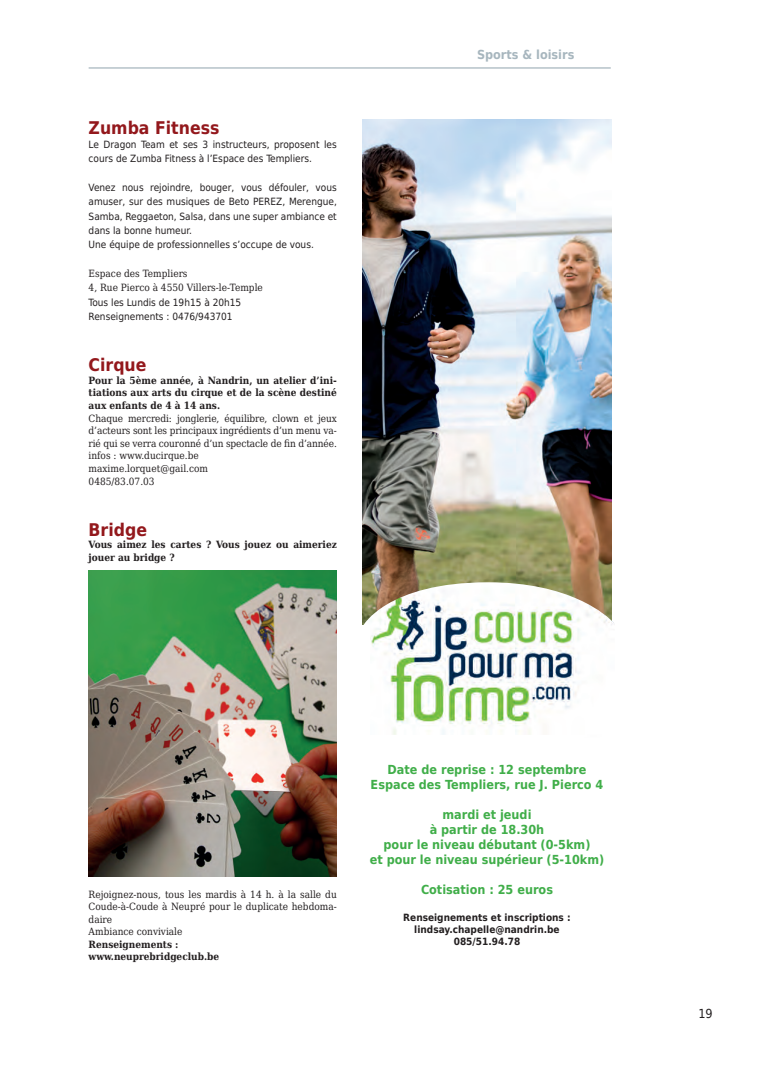
<style>
.page{position:relative;width:773px;height:1081px;background:#fff}
.page>*{position:absolute;margin:0;border:0;box-sizing:border-box;transform-origin:0 0}
.t1{font:700 17.5px "DejaVu Sans Condensed";color:#93181c}
.t2{font:700 12.5px/15px "DejaVu Sans Condensed";color:#40ae49;text-align:center}
.t3{font:700 12.5px "DejaVu Sans Condensed";color:#a7b6be}
.t4{font:12.5px "DejaVu Sans Condensed";color:#231f20}
.t5{font:10px/12.6px "DejaVu Serif Condensed";color:#231f20}
.t6{font:10px/14.4px "DejaVu Sans Condensed";color:#231f20}
.t7{font:700 10px/12.6px "DejaVu Serif Condensed";color:#231f20}
.t8{font:700 10px/12px "DejaVu Sans Condensed";color:#231f20;text-align:center}
</style>
<div class="page">
<hr style="left:89px;top:67px;width:521px;height:2px;background:#a7b6be">
<img style="left:89px;top:570px;width:248px;height:306px">
<img style="left:362px;top:120px;width:249px;height:505px">
<img style="left:363px;top:582px;width:251px;height:153px">
<div style="left:357px;top:625px;width:13px;height:169px;background:#fff"></div>
<h1 class="t1" style="left:89px;top:113px;width:132px">Zumba Fitness</h1>
<p class="t6" style="left:89px;top:137px;width:250px">Le Dragon Team et ses 3 instructeurs, proposent les cours de Zumba Fitness à l’Espace des Templiers.</p>
<p class="t6" style="left:89px;top:180px;width:250px">Venez nous rejoindre, bouger, vous défouler, vous amuser, sur des musiques de Beto PEREZ, Merengue, Samba, Reggaeton, Salsa, dans une super ambiance et dans la bonne humeur.<br>Une équipe de professionnelles s’occupe de vous.</p>
<p class="t5" style="left:89px;top:266px;width:176px;line-height:14.4px">Espace des Templiers<br>4, Rue Pierco à 4550 Villers-le-Temple</p>
<p class="t6" style="left:89px;top:295px;width:154px">Tous les Lundis de 19h15 à 20h15<br>Renseignements : 0476/943701</p>
<h1 class="t1" style="left:89px;top:351px;width:59px">Cirque</h1>
<p class="t7" style="left:89px;top:374px;width:250px;text-align:justify">Pour la 5ème année, à Nandrin, un atelier d’ini&shy;tiations aux arts du cirque et de la scène destiné aux enfants de 4 à 14 ans.</p>
<p class="t5" style="left:89px;top:411px;width:250px">Chaque mercredi: jonglerie, équilibre, clown et jeux d’acteurs sont les principaux ingrédients d’un menu va&shy;rié qui se verra couronné d’un spectacle de fin d’année. infos : www.ducirque.be<br>maxime.lorquet@gail.com<br>0485/83.07.03</p>
<h1 class="t1" style="left:89px;top:515px;width:60px">Bridge</h1>
<p class="t7" style="left:89px;top:538px;width:250px">Vous aimez les cartes ? Vous jouez ou aimeriez jouer au bridge ?</p>
<p class="t3" style="left:477px;top:44px;width:99px">Sports &amp; loisirs</p>
<p class="t5" style="left:89px;top:887px;width:250px">Rejoignez-nous, tous les mardis à 14 h. à la salle du<br>Coude-à-Coude à Neupré pour le duplicate hebdoma&shy;daire<br>Ambiance conviviale</p>
<p class="t7" style="left:89px;top:938px;width:132px">Renseignements : www.neuprebridgeclub.be</p>
<p class="t2" style="left:370px;top:762px;width:234px">Date de reprise : 12 septembre<br>Espace des Templiers, rue J. Pierco 4</p>
<p class="t2" style="left:369px;top:807px;width:236px">mardi et jeudi<br>à partir de 18.30h<br>pour le niveau débutant (0-5km)<br>et pour le niveau supérieur (5-10km)</p>
<p class="t2" style="left:421px;top:882px;width:133px">Cotisation : 25 euros</p>
<p class="t8" style="left:403px;top:911px;width:169px">Renseignements et inscriptions : lindsay.chapelle@nandrin.be<br>085/51.94.78</p>
<p class="t4" style="left:698px;top:1004px;width:16px">19</p>
</div>
